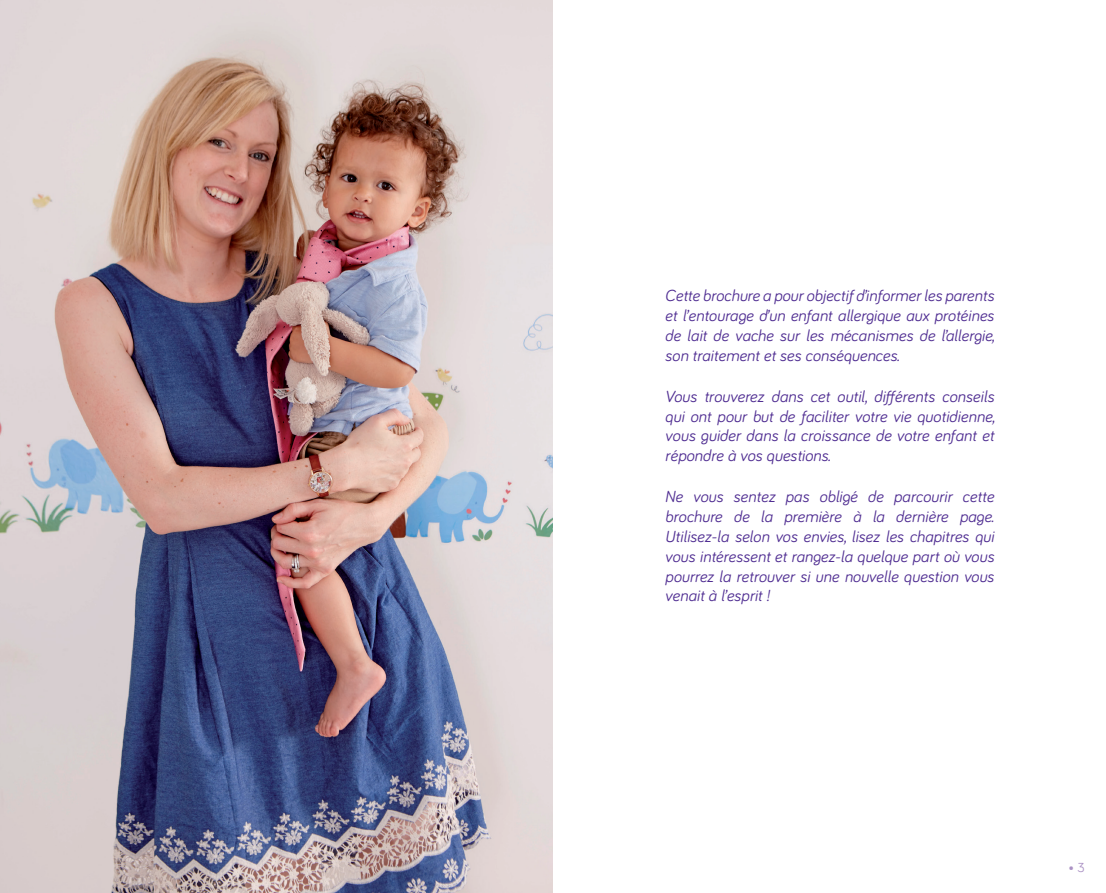
<style>
.page{position:relative;width:1106px;height:893px;background:#fff}
.page>*{position:absolute;margin:0;border:0;box-sizing:border-box;transform-origin:0 0}
.t1{font:italic 16.65px/20px "Bariol";color:#502e92;text-align:justify}
.t2{font:italic 16.5px/19.8px "Bariol";color:#502e92;text-align:justify}
.t3{font:13.5px "Bariol";color:#ab92c4}
</style>
<div class="page">
<img style="left:0;top:0;width:553px;height:893px">
<p class="t2" style="left:665px;top:285px;width:331px">Cette brochure a pour objectif d’informer les parents et l’entourage d’un enfant allergique aux protéines de lait de vache sur les mécanismes de l’allergie, son traitement et ses conséquences.</p>
<p class="t1" style="left:665px;top:385px;width:331px">Vous trouverez dans cet outil, différents conseils qui ont pour but de faciliter votre vie quotidienne, vous guider dans la croissance de votre enfant et répondre à vos questions.</p>
<p class="t2" style="left:665px;top:486px;width:330px">Ne vous sentez pas obligé de parcourir cette brochure de la première à la dernière page.<br>Utilisez-la selon vos envies, lisez les chapitres qui vous intéressent et rangez-la quelque part où vous pourrez la retrouver si une nouvelle question vous venait à l’esprit !</p>
<p class="t3" style="left:1068px;top:858px;width:18px">• 3</p>
</div>
